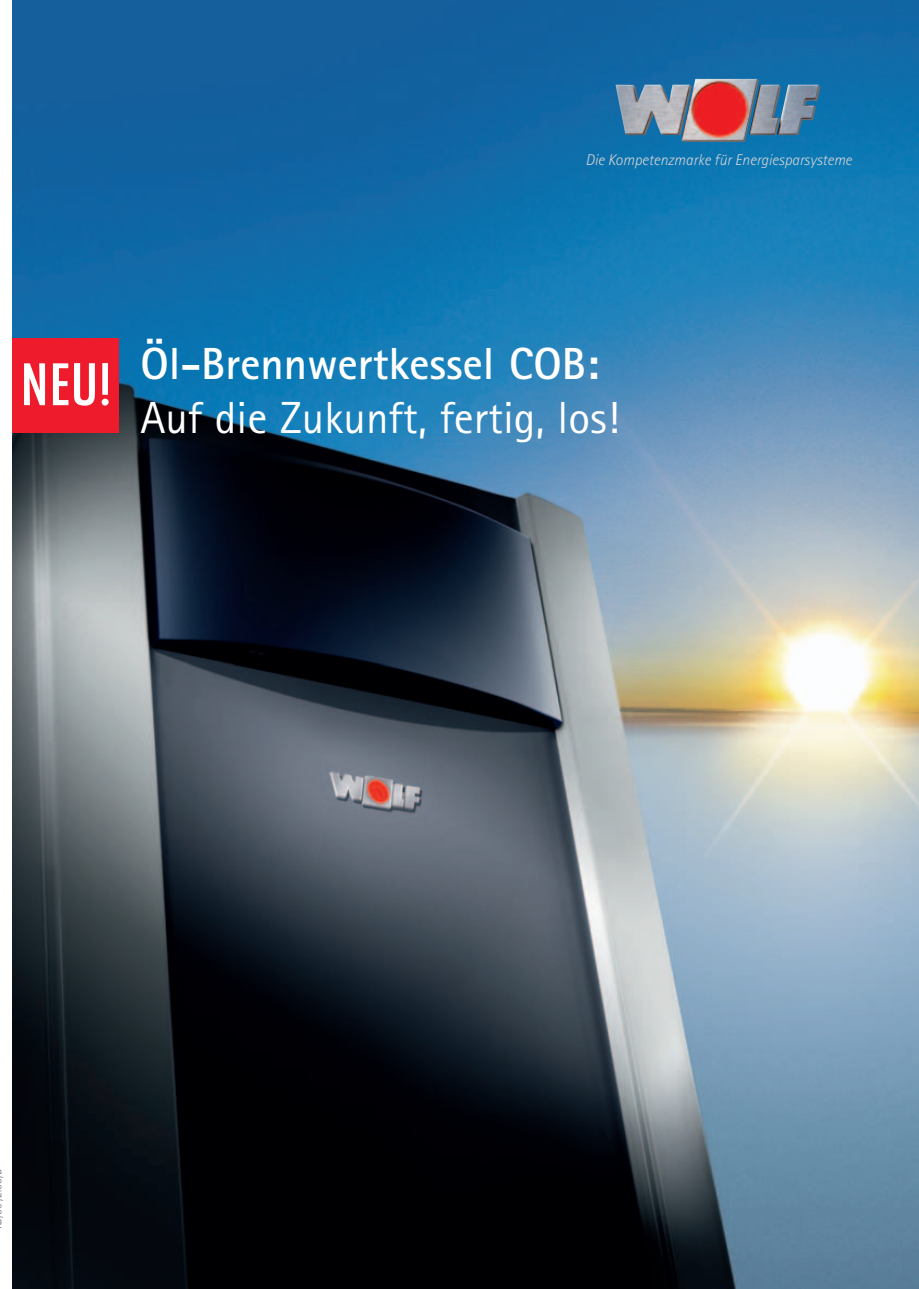
<style>
.page{position:relative;width:919px;height:1289px;background:#fff}
.page>*{position:absolute;margin:0;border:0;box-sizing:border-box;transform-origin:0 0}
.t1{font:500 60px "Futura Condensed BQ";color:#fff}
.t2{font:45px "Rotis Sans Serif";color:#fff}
.t3{font:700 45px "Rotis Sans Serif";color:#fff}
.t4{font:italic 300 15.6px "Rotis Sans Serif";color:#d1d2d4}
.t5{font:300 12px "Rotis Sans Serif";color:#6c6d70}
</style>
<div class="page">
<img style="left:13px;top:0;width:905px;height:1288px">
<svg style="left:617px;top:80px;width:203px;height:62px"></svg>
<img style="left:615px;top:79px;width:203px;height:62px">
<div style="left:13px;top:339px;width:106px;height:94px;background:#ee1b2c"></div>
<p class="t4" style="left:585px;top:154px;width:268px">Die Kompetenzmarke für Energiesparsysteme</p>
<h1 class="t1" style="left:21px;top:361px;width:91px">NEU!</h1>
<h2 class="t3" style="left:140px;top:348px;width:460px">Öl-Brennwertkessel COB:</h2>
<h2 class="t2" style="left:140px;top:402px;width:480px">Auf die Zukunft, fertig, los!</h2>
<p class="t5" style="left:-7px;top:1192px;width:4px;rotate:-90deg">.</p>
</div>
